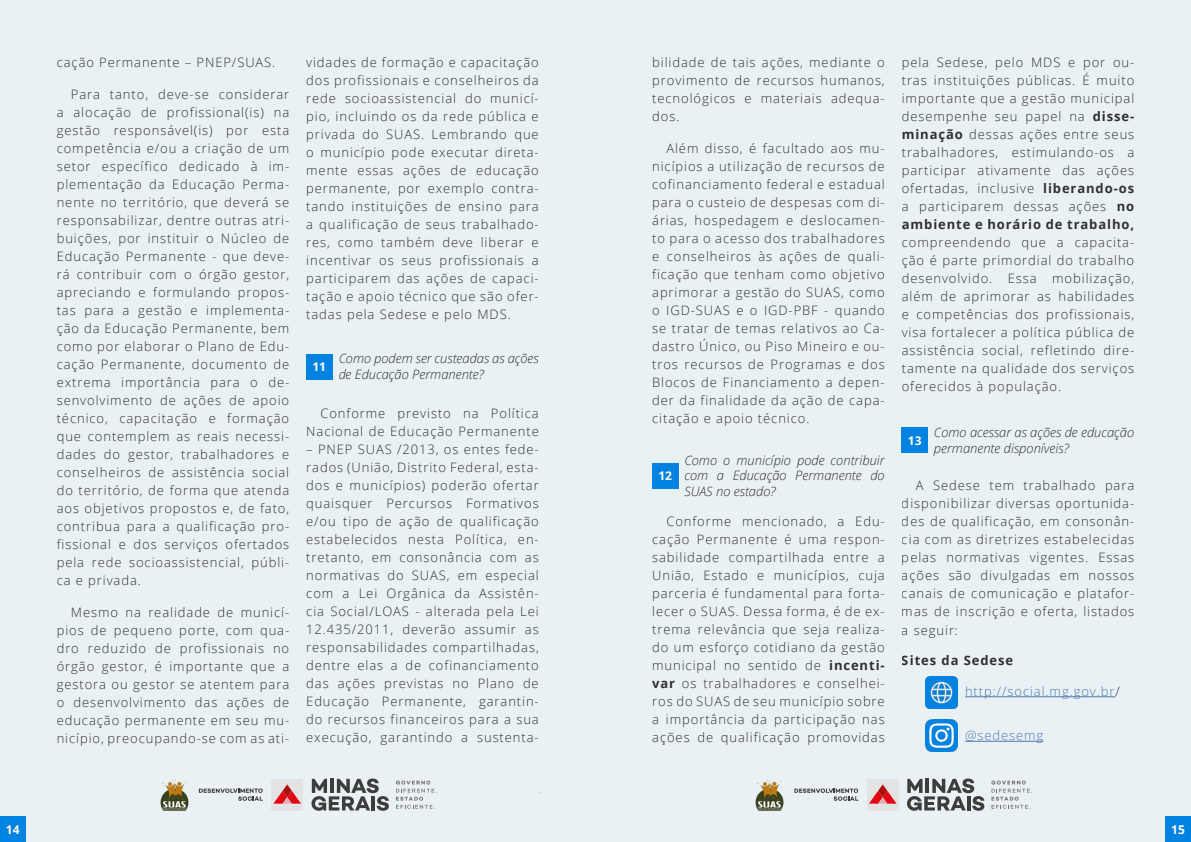
<style>
.page{position:relative;width:1191px;height:842px;background:#eaf1f5}
.page>*{position:absolute;margin:0;border:0;box-sizing:border-box;transform-origin:0 0}
.t1{font:300 13px/18px "Open Sans";letter-spacing:.07em;color:#000;text-align:justify}
.t2{font:italic 300 13px/15.6px "Open Sans";color:#000}
.t3{font:300 13px "Open Sans";letter-spacing:.07em;color:#275b9b}
.t4{font:700 13px "Open Sans";letter-spacing:.07em;color:#000}
.t5{font:700 12px "Open Sans";color:#fff}
.s1{font-weight:700}
.s2{color:#000}
</style>
<div class="page">
<svg style="left:540px;top:781px;width:1px;height:29px"></svg>
<div style="left:0;top:816px;width:26px;height:26px;background:#0082e0"></div>
<div style="left:1165px;top:816px;width:26px;height:26px;background:#0082e0"></div>
<div style="left:223px;top:763px;width:317px;height:66px;background:#eaf1f5"></div>
<div style="left:821px;top:763px;width:318px;height:66px;background:#eaf1f5"></div>
<svg style="left:199px;top:778px;width:238px;height:34px"></svg>
<img style="left:159px;top:778px;width:31px;height:33px">
<svg style="left:794px;top:778px;width:239px;height:34px"></svg>
<img style="left:754px;top:778px;width:31px;height:33px">
<div style="left:306px;top:354px;width:26px;height:25px;background:#0082e0"></div>
<div style="left:652px;top:463px;width:26px;height:25px;background:#0082e0"></div>
<div style="left:901px;top:427px;width:27px;height:26px;background:#0082e0"></div>
<hr style="left:965px;top:696px;width:150px;height:1px;background:#275b9b">
<img style="left:925px;top:676px;width:32px;height:32px">
<img style="left:925px;top:719px;width:32px;height:32px">
<hr style="left:965px;top:741px;width:78px;height:1px;background:#275b9b">
<p class="t1" style="left:57px;top:53px;width:220px">cação Permanente – PNEP/SUAS.</p>
<p class="t1" style="left:57px;top:85px;width:234px;text-indent:14px">Para tanto, deve-se considerar a alocação de profissional(is) na gestão responsável(is) por esta competência e/ou a criação de um setor específico dedicado à im&shy;plementação da Educação Perma&shy;nente no território, que deverá se responsabilizar, dentre outras atri&shy;buições, por instituir o Núcleo de Educação Permanente - que deve&shy;rá contribuir com o órgão gestor, apreciando e formulando propos&shy;tas para a gestão e implementa&shy;ção da Educação Permanente, bem como por elaborar o Plano de Edu&shy;cação Permanente, documento de extrema importância para o de&shy;senvolvimento de ações de apoio técnico, capacitação e formação que contemplem as reais necessi&shy;dades do gestor, trabalhadores e conselheiros de assistência social do território, de forma que atenda aos objetivos propostos e, de fato, contribua para a qualificação pro&shy;fissional e dos serviços ofertados pela rede socioassistencial, públi&shy;ca e privada.</p>
<p class="t1" style="left:57px;top:603px;width:234px;text-indent:14px">Mesmo na realidade de municí&shy;pios de pequeno porte, com qua&shy;dro reduzido de profissionais no órgão gestor, é importante que a gestora ou gestor se atentem para o desenvolvimento das ações de educação permanente em seu mu&shy;nicípio, preocupando-se com as ati-</p>
<p class="t1" style="left:306px;top:53px;width:234px">vidades de formação e capacitação dos profissionais e conselheiros da rede socioassistencial do municí&shy;pio, incluindo os da rede pública e privada do SUAS. Lembrando que o município pode executar direta&shy;mente essas ações de educação permanente, por exemplo contra&shy;tando instituições de ensino para a qualificação de seus trabalhado&shy;res, como também deve liberar e incentivar os seus profissionais a participarem das ações de capaci&shy;tação e apoio técnico que são ofer&shy;tadas pela Sedese e pelo MDS.</p>
<p class="t1" style="left:901px;top:53px;width:234px">pela Sedese, pelo MDS e por ou&shy;tras instituições públicas. É muito importante que a gestão municipal desempenhe seu papel na <span class="s1">disse&shy;minação</span> dessas ações entre seus trabalhadores, estimulando-os a participar ativamente das ações ofertadas, inclusive <span class="s1">liberando-os </span>a participarem dessas ações <span class="s1">no ambiente e horário de trabalho,</span></p>
<p class="t1" style="left:652px;top:53px;width:234px">bilidade de tais ações, mediante o provimento de recursos humanos, tecnológicos e materiais adequa&shy;dos.</p>
<p class="t1" style="left:652px;top:139px;width:234px;text-indent:14px">Além disso, é facultado aos mu&shy;nicípios a utilização de recursos de cofinanciamento federal e estadual para o custeio de despesas com di&shy;árias, hospedagem e deslocamen&shy;to para o acesso dos trabalhadores e conselheiros às ações de quali&shy;ficação que tenham como objetivo aprimorar a gestão do SUAS, como o IGD-SUAS e o IGD-PBF - quando se tratar de temas relativos ao Ca&shy;dastro Único, ou Piso Mineiro e ou&shy;tros recursos de Programas e dos Blocos de Financiamento a depen&shy;der da finalidade da ação de capa&shy;citação e apoio técnico.</p>
<p class="t1" style="left:901px;top:233px;width:234px">compreendendo que a capacita&shy;ção é parte primordial do trabalho desenvolvido. Essa mobilização, além de aprimorar as habilidades e competências dos profissionais, visa fortalecer a política pública de assistência social, refletindo dire&shy;tamente na qualidade dos serviços oferecidos à população.</p>
<p class="t2" style="left:338px;top:350px;width:202px">Como podem ser custeadas as ações de Educação Permanente?</p>
<p class="t5" style="left:312px;top:358px;width:15px">11</p>
<p class="t1" style="left:306px;top:404px;width:234px;text-align:right">Conforme previsto na Política<br>Nacional de Educação Permanente</p>
<p class="t1" style="left:306px;top:440px;width:234px">– PNEP SUAS /2013, os entes fede&shy;rados (União, Distrito Federal, esta&shy;dos e municípios) poderão ofertar quaisquer Percursos Formativos e/ou tipo de ação de qualificação estabelecidos nesta Política, en&shy;tretanto, em consonância com as normativas do SUAS, em especial com a Lei Orgânica da Assistên&shy;cia Social/LOAS - alterada pela Lei 12.435/2011, deverão assumir as responsabilidades compartilhadas, dentre elas a de cofinanciamento das ações previstas no Plano de Educação Permanente, garantin&shy;do recursos financeiros para a sua execução, garantindo a sustenta-</p>
<p class="t2" style="left:934px;top:424px;width:202px">Como acessar as ações de educação permanente disponíveis?</p>
<p class="t5" style="left:908px;top:432px;width:15px">13</p>
<p class="t2" style="left:684px;top:452px;width:202px;text-align:justify">Como o município pode contribuir com a Educação Permanente do SUAS no estado?</p>
<p class="t5" style="left:658px;top:467px;width:15px">12</p>
<p class="t1" style="left:901px;top:476px;width:234px;text-indent:14px">A Sedese tem trabalhado para disponibilizar diversas oportunida&shy;des de qualificação, em consonân&shy;cia com as diretrizes estabelecidas pelas normativas vigentes. Essas ações são divulgadas em nossos canais de comunicação e platafor&shy;mas de inscrição e oferta, listados a seguir:</p>
<p class="t1" style="left:652px;top:511px;width:234px;text-indent:14px">Conforme mencionado, a Edu&shy;cação Permanente é uma respon&shy;sabilidade compartilhada entre a União, Estado e municípios, cuja parceria é fundamental para forta&shy;lecer o SUAS. Dessa forma, é de ex&shy;trema relevância que seja realiza&shy;do um esforço cotidiano da gestão municipal no sentido de <span class="s1">incenti&shy;var</span> os trabalhadores e conselhei&shy;ros do SUAS de seu município sobre a importância da participação nas ações de qualificação promovidas</p>
<p class="t4" style="left:901px;top:651px;width:113px">Sites da Sedese</p>
<p class="t3" style="left:965px;top:682px;width:156px">http://social.mg.gov.br<span class="s2">/</span></p>
<p class="t3" style="left:965px;top:727px;width:80px">@sedesemg</p>
<p class="t5" style="left:6px;top:821px;width:15px">14</p>
<p class="t5" style="left:1171px;top:821px;width:15px">15</p>
</div>
